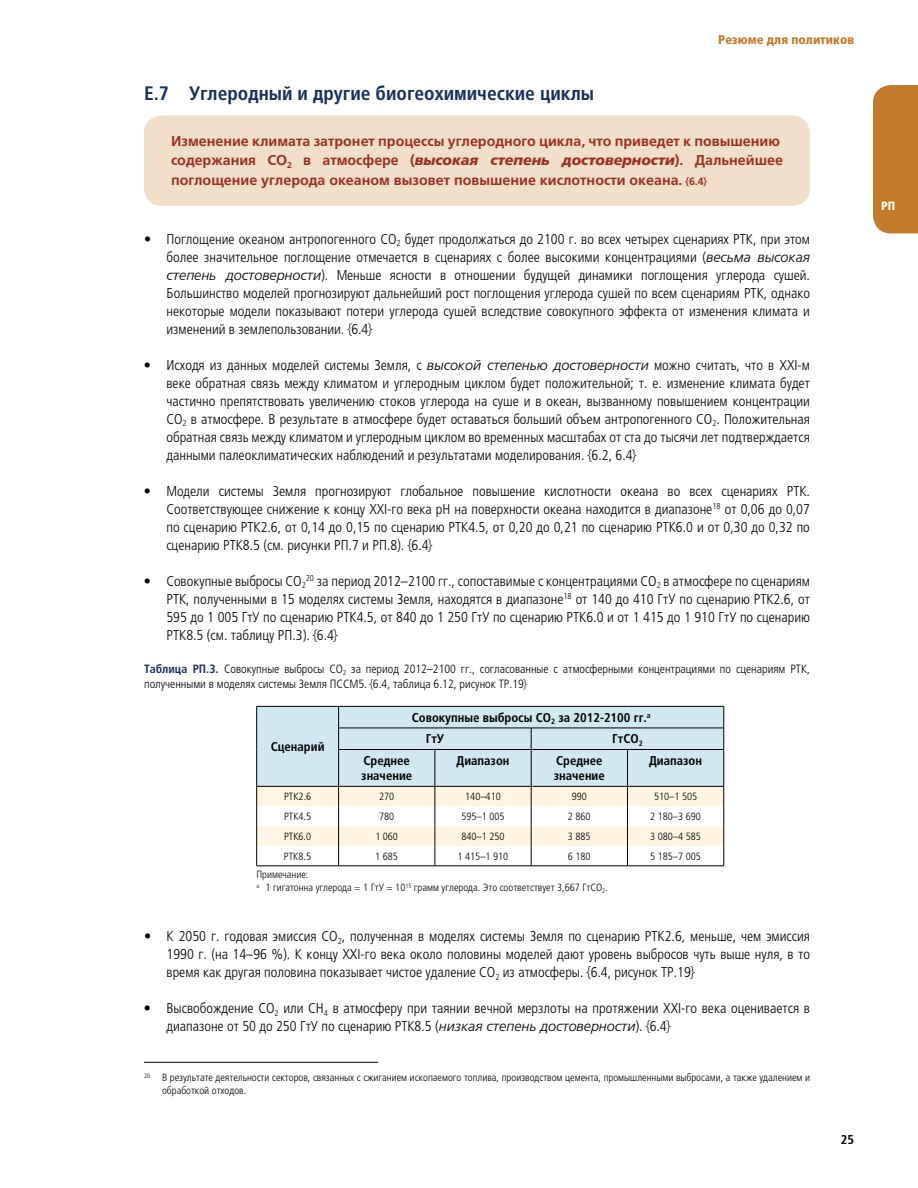
<style>
.page{position:relative;width:918px;height:1188px;background:#fff}
.page>*{position:absolute;margin:0;border:0;box-sizing:border-box;transform-origin:0 0}
.t1{font:700 condensed 19.5px "Frutiger LTCYR";color:#18305c}
.t2{font:300 condensed 14.25px/18px "Frutiger LTCYR";color:#000;text-align:justify}
.t3{font:700 14.25px/19.5px "Frutiger LTCYR";color:#9c3022}
.t4{font:700 condensed 12.75px/15.3px "Frutiger LTCYR";color:#000}
.t5{font:900 condensed 12.75px "Frutiger LTCYR";color:#c37b2a}
.t6{font:300 condensed 12px/15px "Frutiger LTCYR";color:#000}
.t7{font:900 condensed 12px "Frutiger LTCYR";color:#fff}
.t8{font:300 condensed 10.5px/13.5px "Frutiger LTCYR";color:#000}
.s1{font-weight:900;font-style:italic}
.s2{font-size:10.5px}
.s3{font-style:italic;font-stretch:normal}
.s4{font-weight:700;color:#18305c}
</style>
<div class="page">
<div style="left:873px;top:85px;width:45px;height:148px;background:#c37b2a"></div>
<div style="left:144px;top:116px;width:666px;height:90px;background:#f2dfc9;border-radius:18px"></div>
<hr style="left:144px;top:1062px;width:234px;height:1px;background:#000">
<hr style="left:256px;top:866px;width:83px;height:1px;background:#000">
<hr style="left:339px;top:866px;width:96px;height:1px;background:#000">
<hr style="left:531px;top:866px;width:96px;height:1px;background:#000">
<hr style="left:435px;top:866px;width:96px;height:1px;background:#000">
<hr style="left:627px;top:866px;width:97px;height:1px;background:#000">
<svg style="left:256px;top:706px;width:469px;height:160px"></svg>
<hr style="left:627px;top:728px;width:97px;height:1px;background:#000">
<hr style="left:531px;top:749px;width:96px;height:1px;background:#000">
<hr style="left:627px;top:749px;width:97px;height:1px;background:#000">
<h1 class="t1" style="left:144px;top:82px;width:452px">E.7 Углеродный и другие биогеохимические циклы</h1>
<p class="t5" style="left:718px;top:32px;width:137px">Резюме для политиков</p>
<p class="t3" style="left:171px;top:131px;width:614px">Изменение климата затронет процессы углеродного цикла, что приведет к повышению содержания СО<sub>2</sub> в атмосфере (<span class="s1">высокая степень достоверности</span>). Дальнейшее поглощение углерода океаном вызовет повышение кислотности океана. <span class="s2">{6.4}</span></p>
<p class="t2" style="left:166px;top:230px;width:645px;text-indent:-22px">• Поглощение океаном антропогенного СО<sub>2</sub> будет продолжаться до 2100 г. во всех четырех сценариях РТК, при этом более значительное поглощение отмечается в сценариях с более высокими концентрациями (<span class="s3">весьма высокая степень достоверности</span>). Меньше ясности в отношении будущей динамики поглощения углерода сушей.<br>Большинство моделей прогнозируют дальнейший рост поглощения углерода сушей по всем сценариям РТК, однако некоторые модели показывают потери углерода сушей вследствие совокупного эффекта от изменения климата и изменений в землепользовании. {6.4}</p>
<p class="t2" style="left:166px;top:356px;width:645px;text-indent:-22px">• Исходя из данных моделей системы Земля, с <span class="s3">высокой степенью достоверности</span> можно считать, что в XXI-м веке обратная связь между климатом и углеродным циклом будет положительной; т. е. изменение климата будет частично препятствовать увеличению стоков углерода на суше и в океан, вызванному повышением концентрации СО<sub>2</sub> в атмосфере. В результате в атмосфере будет оставаться больший объем антропогенного СО<sub>2</sub>. Положительная обратная связь между климатом и углеродным циклом во временных масштабах от ста до тысячи лет подтверждается данными палеоклиматических наблюдений и результатами моделирования. {6.2, 6.4}</p>
<p class="t2" style="left:166px;top:482px;width:645px;text-indent:-22px">• Модели системы Земля прогнозируют глобальное повышение кислотности океана во всех сценариях РТК.<br>Соответствующее снижение к концу XXI-го века рН на поверхности океана находится в диапазоне<sup>18</sup> от 0,06 до 0,07 по сценарию РТК2.6, от 0,14 до 0,15 по сценарию РТК4.5, от 0,20 до 0,21 по сценарию РТК6.0 и от 0,30 до 0,32 по сценарию РТК8.5 (см. рисунки РП.7 и РП.8). {6.4}</p>
<p class="t2" style="left:166px;top:572px;width:645px;text-indent:-23px">• Совокупные выбросы СО<sub>2</sub><sup>20</sup> за период 2012–2100 гг., сопоставимые с концентрациями СО<sub>2</sub> в атмосфере по сценариям РТК, полученными в 15 моделях системы Земля, находятся в диапазоне<sup>18</sup> от 140 до 410 ГтУ по сценарию РТК2.6, от 595 до 1 005 ГтУ по сценарию РТК4.5, от 840 до 1 250 ГтУ по сценарию РТК6.0 и от 1 415 до 1 910 ГтУ по сценарию РТК8.5 (см. таблицу РП.3). {6.4}</p>
<p class="t6" style="left:144px;top:662px;width:667px"><span class="s4">Таблица РП.3.</span> Совокупные выбросы СО<sub>2</sub> за период 2012–2100 гг., согласованные с атмосферными концентрациями по сценариям РТК, полученными в моделях системы Земля ПССМ5. {6.4, таблица 6.12, рисунок ТР.19}</p>
<p class="t4" style="left:271px;top:739px;width:55px">Сценарий</p>
<p class="t4" style="left:426px;top:707px;width:226px;line-height:21.6px;text-indent:-14px">Совокупные выбросы СО<sub>2</sub> за 2012-2100 гг.<sup>а<br></sup>ГтУ</p>
<p class="t4" style="left:612px;top:732px;width:32px">ГтСО<sub>2</sub></p>
<p class="t4" style="left:361px;top:753px;width:53px">Среднее значение</p>
<p class="t4" style="left:457px;top:753px;width:54px">Диапазон</p>
<p class="t4" style="left:554px;top:753px;width:53px">Среднее значение</p>
<p class="t4" style="left:649px;top:753px;width:54px">Диапазон</p>
<p class="t8" style="left:284px;top:790px;width:29px">РТК2.6</p>
<p class="t8" style="left:379px;top:790px;width:17px">270</p>
<p class="t8" style="left:465px;top:790px;width:37px">140–410</p>
<p class="t8" style="left:572px;top:790px;width:17px">990</p>
<p class="t8" style="left:654px;top:790px;width:45px">510–1 505</p>
<p class="t8" style="left:284px;top:810px;width:29px">РТК4.5</p>
<p class="t8" style="left:379px;top:810px;width:17px">780</p>
<p class="t8" style="left:461px;top:810px;width:45px">595–1 005</p>
<p class="t8" style="left:568px;top:810px;width:24px">2 860</p>
<p class="t8" style="left:650px;top:810px;width:52px">2 180–3 690</p>
<p class="t8" style="left:284px;top:830px;width:29px">РТК6.0</p>
<p class="t8" style="left:375px;top:830px;width:24px">1 060</p>
<p class="t8" style="left:461px;top:830px;width:45px">840–1 250</p>
<p class="t8" style="left:568px;top:830px;width:24px">3 885</p>
<p class="t8" style="left:650px;top:830px;width:52px">3 080–4 585</p>
<p class="t8" style="left:284px;top:850px;width:29px">РТК8.5</p>
<p class="t8" style="left:375px;top:850px;width:24px">1 685</p>
<p class="t8" style="left:458px;top:850px;width:52px">1 415–1 910</p>
<p class="t8" style="left:568px;top:850px;width:24px">6 180</p>
<p class="t8" style="left:650px;top:850px;width:52px">5 185–7 005</p>
<p class="t8" style="left:256px;top:868px;width:353px">Примечание:<br><sup>a</sup> 1 гигатонна углерода = 1 ГтУ = 10<sup>15</sup> грамм углерода. Это соответствует 3,667 ГтСО<sub>2</sub>.</p>
<p class="t2" style="left:167px;top:928px;width:645px;text-indent:-22px">• К 2050 г. годовая эмиссия СО<sub>2</sub>, полученная в моделях системы Земля по сценарию РТК2.6, меньше, чем эмиссия 1990 г. (на 14–96 %). К концу XXI-го века около половины моделей дают уровень выбросов чуть выше нуля, в то время как другая половина показывает чистое удаление СО<sub>2</sub> из атмосферы. {6.4, рисунок ТР.19}</p>
<p class="t2" style="left:167px;top:1000px;width:645px;text-indent:-23px">• Высвобождение СО<sub>2</sub> или СН<sub>4</sub> в атмосферу при таянии вечной мерзлоты на протяжении XXI-го века оценивается в диапазоне от 50 до 250 ГтУ по сценарию РТК8.5 (<span class="s3">низкая степень достоверности</span>). {6.4}</p>
<p class="t8" style="left:162px;top:1071px;width:649px;text-indent:-18px"><sup>20</sup> В результате деятельности секторов, связанных с сжиганием ископаемого топлива, производством цемента, промышленными выбросами, а также удалением и обработкой отходов.</p>
<p class="t4" style="left:841px;top:1132px;width:15px">25</p>
<p class="t7" style="left:881px;top:199px;width:16px">РП</p>
</div>
